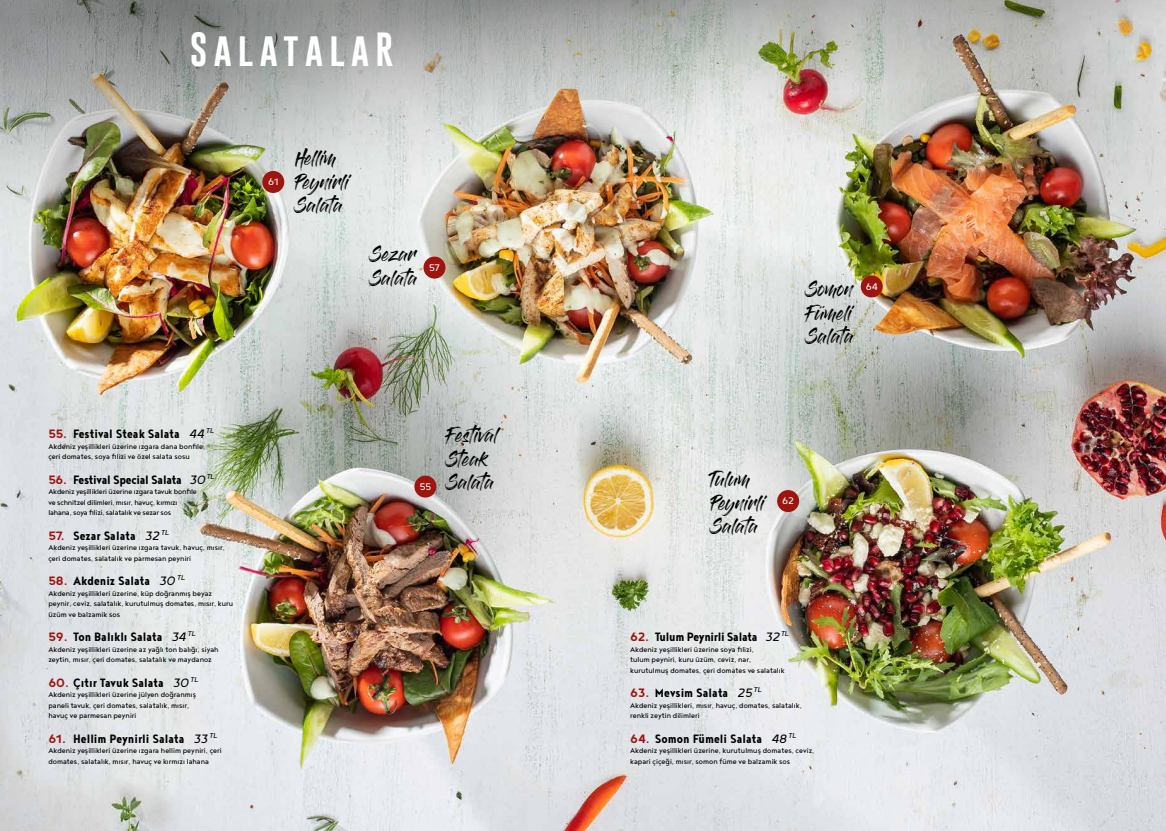
<style>
.page{position:relative;width:1166px;height:831px;background:#fff}
.page>*{position:absolute;margin:0;border:0;box-sizing:border-box;transform-origin:0 0}
.t1{font:35px "Gobold";letter-spacing:.18em;color:#fff}
.t2{font:700 14.88px "Noyh Slim";color:#000}
.t3{font:14.88px/23.6px "Gloss And Bloom";color:#000}
.t4{font:700 14.88px "Noyh Slim";letter-spacing:-.02em;color:#000}
.t5{font:11.72px "Noyh";color:#fff}
.t6{font:8.75px/10.5px "Noyh";color:#000}
.t7{font:8.75px/10.5px "Noyh";letter-spacing:-.02em;color:#000}
.s1{font-family:"Noyh";color:#9e1510}
.s2{font-family:"Noyh";font-weight:400;font-style:italic}
</style>
<div class="page">
<img style="left:0;top:246px;width:1166px;height:585px">
<img style="left:0;top:0;width:1166px;height:246px">
<div style="left:262px;top:171px;width:22px;height:22px;background:#9e1510;border-radius:50%"></div>
<div style="left:423px;top:257px;width:22px;height:22px;background:#9e1510;border-radius:50%"></div>
<div style="left:414px;top:475px;width:22px;height:23px;background:#9e1510;border-radius:50%"></div>
<div style="left:777px;top:490px;width:22px;height:22px;background:#9e1510;border-radius:50%"></div>
<div style="left:861px;top:275px;width:22px;height:22px;background:#9e1510;border-radius:50%"></div>
<h1 class="t1" style="left:190px;top:26px;width:205px">SalatalaR</h1>
<h3 class="t5" style="left:268px;top:175px;width:12px">61</h3>
<h2 class="t3" style="left:295px;top:148px;width:55px">Hellim<br>Peynirli<br>Salata</h2>
<h2 class="t3" style="left:370px;top:244px;width:49px">Sezar<br>Salata</h2>
<h3 class="t5" style="left:429px;top:261px;width:13px">57</h3>
<h2 class="t2" style="left:48px;top:425px;width:167px"><span class="s1">55.</span> Festival Steak Salata <span class="s2">44</span> <sup>TL</sup></h2>
<p class="t6" style="left:48px;top:441px;width:158px">Akdeniz yeşillikleri üzerine ızgara dana bonfile, çeri domates, soya filizi ve özel salata sosu</p>
<h2 class="t4" style="left:48px;top:471px;width:168px"><span class="s1">56.</span> Festival Special Salata <span class="s2">30</span> <sup>TL</sup></h2>
<p class="t7" style="left:48px;top:486px;width:150px">Akdeniz yeşillikleri üzerine ızgara tavuk bonfile ve schnitzel dilimleri, mısır, havuç, kırmızı lahana, soya filizi, salatalık ve sezar sos</p>
<h2 class="t2" style="left:48px;top:527px;width:122px"><span class="s1">57.</span> Sezar Salata <span class="s2">32</span> <sup>TL</sup></h2>
<p class="t6" style="left:48px;top:542px;width:178px">Akdeniz yeşillikleri üzerine ızgara tavuk, havuç, mısır, çeri domates, salatalık ve parmesan peyniri</p>
<h2 class="t2" style="left:48px;top:572px;width:138px"><span class="s1">58.</span> Akdeniz Salata <span class="s2">30</span> <sup>TL</sup></h2>
<p class="t6" style="left:48px;top:588px;width:186px">Akdeniz yeşillikleri üzerine, küp doğranmış beyaz peynir, ceviz, salatalık, kurutulmuş domates, mısır, kuru üzüm ve balzamik sos</p>
<h2 class="t2" style="left:48px;top:628px;width:149px"><span class="s1">59.</span> Ton Balıklı Salata <span class="s2">34</span> <sup>TL</sup></h2>
<p class="t6" style="left:48px;top:644px;width:172px">Akdeniz yeşillikleri üzerine az yağlı ton balığı, siyah zeytin, mısır, çeri domates, salatalık ve maydanoz</p>
<h2 class="t2" style="left:48px;top:674px;width:152px"><span class="s1">60.</span> Çıtır Tavuk Salata <span class="s2">30</span> <sup>TL</sup></h2>
<p class="t6" style="left:48px;top:689px;width:149px">Akdeniz yeşillikleri üzerine jülyen doğranmış paneli tavuk, çeri domates, salatalık, mısır, havuç ve parmesan peyniri</p>
<h2 class="t2" style="left:48px;top:730px;width:171px"><span class="s1">61.</span> Hellim Peynirli Salata <span class="s2">33</span> <sup>TL</sup></h2>
<p class="t6" style="left:48px;top:745px;width:175px">Akdeniz yeşillikleri üzerine ızgara hellim peyniri, çeri domates, salatalık, mısır, havuç ve kırmızı lahana</p>
<h3 class="t5" style="left:420px;top:480px;width:13px">55</h3>
<h2 class="t3" style="left:446px;top:425px;width:53px">Festival<br>Steak<br>Salata</h2>
<h2 class="t3" style="left:806px;top:279px;width:49px;text-align:justify">Somon Fümeli Salata</h2>
<h3 class="t5" style="left:866px;top:280px;width:14px">64</h3>
<h2 class="t3" style="left:711px;top:469px;width:55px">Tulum<br>Peynirli<br>Salata</h2>
<h3 class="t5" style="left:782px;top:495px;width:13px">62</h3>
<h2 class="t4" style="left:630px;top:628px;width:160px"><span class="s1">62.</span> Tulum Peynirli Salata <span class="s2">32</span> <sup>TL</sup></h2>
<p class="t6" style="left:630px;top:644px;width:156px">Akdeniz yeşillikleri üzerine soya filizi,<br>tulum peyniri, kuru üzüm, ceviz, nar, kurutulmuş domates, çeri domates ve salatalık</p>
<h2 class="t2" style="left:630px;top:684px;width:133px"><span class="s1">63.</span> Mevsim Salata <span class="s2">25</span> <sup>TL</sup></h2>
<p class="t6" style="left:630px;top:700px;width:173px">Akdeniz yeşillikleri, mısır, havuç, domates, salatalık, renkli zeytin dilimleri</p>
<h2 class="t2" style="left:630px;top:730px;width:168px"><span class="s1">64.</span> Somon Fümeli Salata <span class="s2">48</span> <sup>TL</sup></h2>
<p class="t6" style="left:630px;top:745px;width:186px">Akdeniz yeşillikleri üzerine, kurutulmuş domates, ceviz, kapari çiçeği, mısır, somon füme ve balzamik sos</p>
</div>
